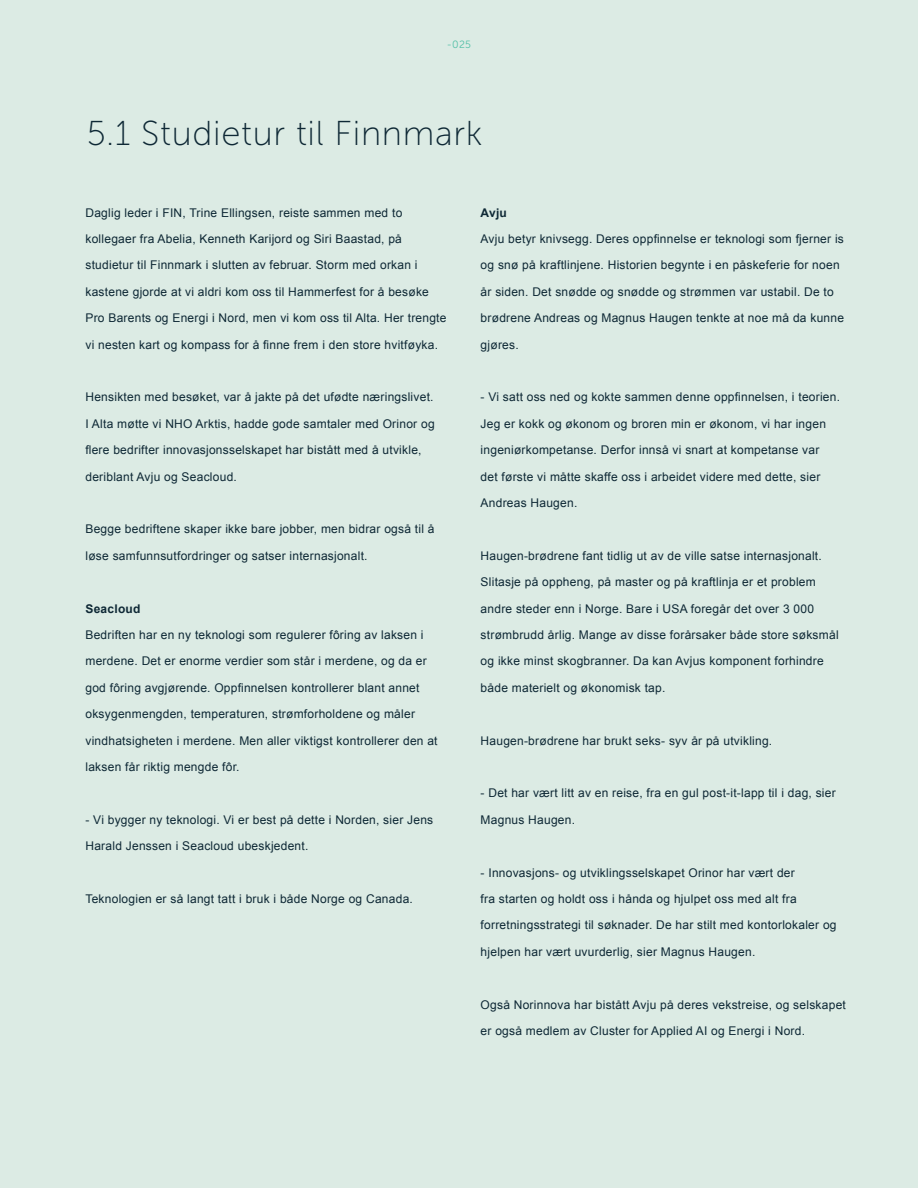
<style>
.page{position:relative;width:918px;height:1188px;background:#dcebe4}
.page>*{position:absolute;margin:0;border:0;box-sizing:border-box;transform-origin:0 0}
.t1{font:34.5px "Museo Sans 100";letter-spacing:.02em;color:#0e2835}
.Textkörper{font:12px/26.4px "Arial";letter-spacing:.02em;color:#0e2835}
.Textkörper-2{font:700 12px "Arial";letter-spacing:.02em;color:#0e2835}
.t2{font:10.5px "Museo Sans 300";color:#53c0a7}
</style>
<div class="page">
<p class="t2" style="left:447px;top:39px;width:26px">-025</p>
<h1 class="t1" style="left:87px;top:114px;width:397px">5.1 Studietur til Finnmark</h1>
<p class="Textkörper" style="left:86px;top:199px;width:318px">Daglig leder i FIN, Trine Ellingsen, reiste sammen med to kollegaer fra Abelia, Kenneth Karijord og Siri Baastad, på</p>
<p class="Textkörper" style="left:86px;top:252px;width:345px">studietur til Finnmark i slutten av februar. Storm med orkan i kastene gjorde at vi aldri kom oss til Hammerfest for å besøke</p>
<p class="Textkörper" style="left:86px;top:305px;width:363px">Pro Barents og Energi i Nord, men vi kom oss til Alta. Her trengte</p>
<p class="Textkörper" style="left:86px;top:331px;width:354px">vi nesten kart og kompass for å finne frem i den store hvitføyka.</p>
<p class="Textkörper" style="left:86px;top:384px;width:351px;text-align:justify">Hensikten med besøket, var å jakte på det ufødte næringslivet.<br>I Alta møtte vi NHO Arktis, hadde gode samtaler med Orinor og flere bedrifter innovasjonsselskapet har bistått med å utvikle,</p>
<p class="Textkörper" style="left:86px;top:463px;width:153px">deriblant Avju og Seacloud.</p>
<p class="Textkörper" style="left:86px;top:516px;width:351px">Begge bedriftene skaper ikke bare jobber, men bidrar også til å løse samfunnsutfordringer og satser internasjonalt.</p>
<p class="Textkörper-2" style="left:86px;top:600px;width:57px">Seacloud</p>
<p class="Textkörper" style="left:86px;top:622px;width:340px">Bedriften har en ny teknologi som regulerer fôring av laksen i</p>
<p class="Textkörper" style="left:86px;top:648px;width:343px">merdene. Det er enorme verdier som står i merdene, og da er god fôring avgjørende. Oppfinnelsen kontrollerer blant annet oksygenmengden, temperaturen, strømforholdene og måler</p>
<p class="Textkörper" style="left:86px;top:727px;width:354px">vindhatsigheten i merdene. Men aller viktigst kontrollerer den at laksen får riktig mengde fôr.</p>
<p class="Textkörper" style="left:86px;top:806px;width:349px">- Vi bygger ny teknologi. Vi er best på dette i Norden, sier Jens</p>
<p class="Textkörper" style="left:86px;top:833px;width:224px">Harald Jenssen i Seacloud ubeskjedent.</p>
<p class="Textkörper" style="left:86px;top:886px;width:329px">Teknologien er så langt tatt i bruk i både Norge og Canada.</p>
<p class="Textkörper-2" style="left:481px;top:204px;width:28px">Avju</p>
<p class="Textkörper" style="left:481px;top:226px;width:365px">Avju betyr knivsegg. Deres oppfinnelse er teknologi som fjerner is</p>
<p class="Textkörper" style="left:481px;top:252px;width:361px">og snø på kraftlinjene. Historien begynte i en påskeferie for noen år siden. Det snødde og snødde og strømmen var ustabil. De to</p>
<p class="Textkörper" style="left:481px;top:305px;width:365px">brødrene Andreas og Magnus Haugen tenkte at noe må da kunne</p>
<p class="Textkörper" style="left:481px;top:331px;width:40px">gjøres.</p>
<p class="Textkörper" style="left:481px;top:384px;width:361px">- Vi satt oss ned og kokte sammen denne oppfinnelsen, i teorien.<br>Jeg er kokk og økonom og broren min er økonom, vi har ingen ingeniørkompetanse. Derfor innså vi snart at kompetanse var</p>
<p class="Textkörper" style="left:481px;top:463px;width:341px">det første vi måtte skaffe oss i arbeidet videre med dette, sier<br>Andreas Haugen.</p>
<p class="Textkörper" style="left:481px;top:542px;width:343px">Haugen-brødrene fant tidlig ut av de ville satse internasjonalt.<br>Slitasje på oppheng, på master og på kraftlinja er et problem</p>
<p class="Textkörper" style="left:481px;top:595px;width:360px">andre steder enn i Norge. Bare i USA foregår det over 3 000 strømbrudd årlig. Mange av disse forårsaker både store søksmål</p>
<p class="Textkörper" style="left:481px;top:648px;width:345px">og ikke minst skogbranner. Da kan Avjus komponent forhindre både materielt og økonomisk tap.</p>
<p class="Textkörper" style="left:481px;top:727px;width:293px">Haugen-brødrene har brukt seks- syv år på utvikling.</p>
<p class="Textkörper" style="left:481px;top:780px;width:357px">- Det har vært litt av en reise, fra en gul post-it-lapp til i dag, sier<br>Magnus Haugen.</p>
<p class="Textkörper" style="left:481px;top:859px;width:316px">- Innovasjons- og utviklingsselskapet Orinor har vært der</p>
<p class="Textkörper" style="left:481px;top:886px;width:357px">fra starten og holdt oss i hånda og hjulpet oss med alt fra forretningsstrategi til søknader. De har stilt med kontorlokaler og hjelpen har vært uvurderlig, sier Magnus Haugen.</p>
<p class="Textkörper" style="left:481px;top:991px;width:367px">Også Norinnova har bistått Avju på deres vekstreise, og selskapet er også medlem av Cluster for Applied AI og Energi i Nord.</p>
</div>
